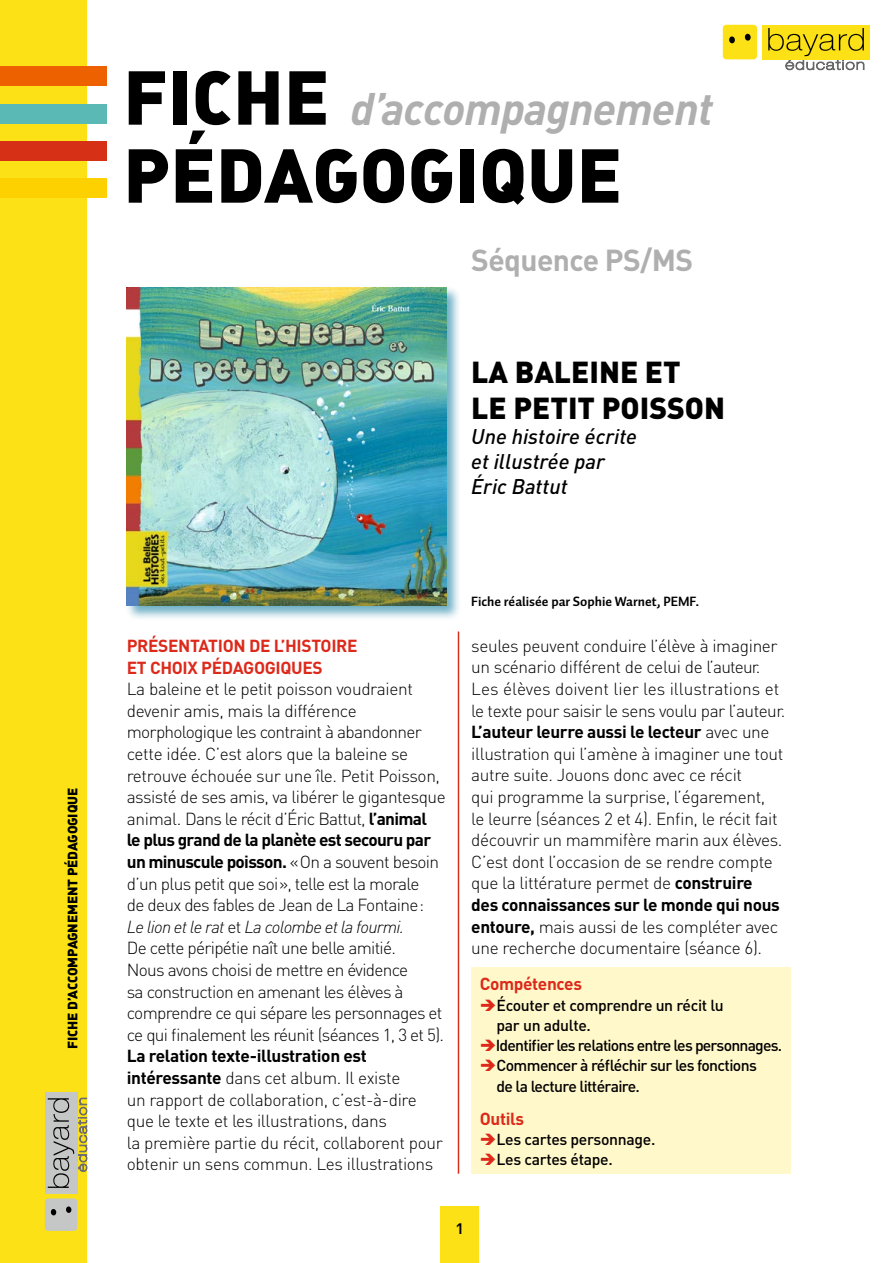
<style>
.page{position:relative;width:893px;height:1263px;background:#fff}
.page>*{position:absolute;margin:0;border:0;box-sizing:border-box;transform-origin:0 0}
.t1{font:75px "DINCE Black Alternate";color:#000}
.t2{font:italic 700 45px "DIN";letter-spacing:-.02em;color:#afafb0}
.t3{font:30px/36px "DINCE Black Alternate";color:#000}
.t4{font:700 30px "DIN";color:#afafb0}
.t5{font:italic 500 21px/25.2px "DIN";color:#000}
.t6{font:18px "DINCE Medium Alternate";color:#000}
.t7{font:300 17.25px/21.6px "DIN";letter-spacing:-.02em;color:#000}
.t8{font:300 17.25px/21.6px "DIN";letter-spacing:-.04em;color:#000}
.t9{font:700 17.25px/21.6px "DIN";letter-spacing:-.02em;color:#dc291a}
.t10{font:500 15.75px/20.2px "DIN";letter-spacing:-.04em;color:#000}
.t11{font:500 15.75px/20.2px "DIN";letter-spacing:-.02em;color:#000}
.t12{font:13.5px "Auto 1 Bold LF";color:#000}
.t13{font:13.5px "DINCE Black Alternate";letter-spacing:-.01em;color:#000}
.s1{font-family:"DINCE Black Alternate";font-weight:400;font-style:normal;font-size:75px;color:#000}
.s2{font-weight:700}
.s3{font-style:italic}
.s4{color:#dc291a}
</style>
<div class="page">
<div style="left:124px;top:285px;width:337px;height:335px;background:#2185a8;opacity:.65"></div>
<img style="left:127px;top:288px;width:319px;height:318px">
<hr style="left:458px;top:631px;width:1px;height:543px;background:#d63016">
<div style="left:471px;top:967px;width:320px;height:207px;background:#fff8ca"></div>
<div style="left:0;top:0;width:86px;height:1263px;background:#fbe115"></div>
<div style="left:45px;top:1198px;width:32px;height:33px;background:#c5c6c6;border-radius:3px"></div>
<div style="left:66px;top:1206px;width:6px;height:7px;background:#000;border-radius:50%"></div>
<svg style="left:51px;top:1209px;width:5px;height:6px"></svg>
<div style="left:45px;top:1093px;width:32px;height:101px;background:#c5c6c6"></div>
<svg style="left:48px;top:1098px;width:39px;height:90px"></svg>
<div style="left:0;top:178px;width:106px;height:20px;background:#fdd000"></div>
<div style="left:0;top:141px;width:106px;height:20px;background:#d63016"></div>
<div style="left:0;top:104px;width:106px;height:19px;background:#5ab9b4"></div>
<div style="left:0;top:66px;width:106px;height:20px;background:#ee6100"></div>
<div style="left:441px;top:1207px;width:38px;height:56px;background:#fbe115"></div>
<div style="left:762px;top:25px;width:108px;height:34px;background:#fbe115"></div>
<svg style="left:768px;top:28px;width:96px;height:42px"></svg>
<div style="left:723px;top:25px;width:34px;height:34px;background:#fbe115;border-radius:4px"></div>
<div style="left:745px;top:34px;width:6px;height:7px;background:#000;border-radius:50%"></div>
<div style="left:729px;top:36px;width:6px;height:7px;background:#000;border-radius:50%"></div>
<p class="t13" style="left:64px;top:1049px;width:263px;rotate:-90deg">FICHE D’ACCOMPAGNEMENT PÉDAGOGIQUE</p>
<h2 class="t2" style="left:123px;top:79px;width:591px"><span class="s1">FICHE</span> d’accompagnement</h2>
<h1 class="t1" style="left:123px;top:125px;width:500px">PÉDAGOGIQUE</h1>
<h3 class="t4" style="left:471px;top:240px;width:221px">Séquence PS/MS</h3>
<h3 class="t3" style="left:471px;top:352px;width:255px">LA BALEINE ET<br>LE PETIT POISSON</h3>
<p class="t5" style="left:471px;top:423px;width:167px">Une histoire écrite et illustrée par<br>Éric Battut</p>
<p class="t9" style="left:127px;top:634px;width:232px">Présentation de l’histoire et choix pédagogiques</p>
<p class="t8" style="left:127px;top:678px;width:320px">La baleine et le petit poisson voudraient devenir amis, mais la différence morphologique les contraint à abandonner cette idée. C’est alors que la baleine se retrouve échouée sur une île. Petit Poisson, assisté de ses amis, va libérer le gigantesque animal. Dans le récit d’Éric Battut, <span class="s2">l’animal<br>le plus grand de la planète est secouru par un minuscule poisson.</span> «On a souvent besoin d’un plus petit que soi», telle est la morale<br>de deux des fables de Jean de La Fontaine:<br><span class="s3">Le lion et le rat</span> et <span class="s3">La colombe et la fourmi.<br></span>De cette péripétie naît une belle amitié.<br>Nous avons choisi de mettre en évidence<br>sa construction en amenant les élèves à comprendre ce qui sépare les personnages et ce qui finalement les réunit (séances 1, 3 et 5).</p>
<p class="t7" style="left:127px;top:1045px;width:318px"><span class="s2">La relation texte-illustration est intéressante</span> dans cet album. Il existe<br>un rapport de collaboration, c’est-à-dire que le texte et les illustrations, dans<br>la première partie du récit, collaborent pour obtenir un sens commun. Les illustrations</p>
<p class="t12" style="left:471px;top:593px;width:230px">Fiche réalisée par Sophie Warnet, PEMF.</p>
<p class="t7" style="left:471px;top:635px;width:316px">seules peuvent conduire l’élève à imaginer un scénario différent de celui de l’auteur.<br>Les élèves doivent lier les illustrations et le texte pour saisir le sens voulu par l’auteur.<br><span class="s2">L’auteur leurre aussi le lecteur</span> avec une illustration qui l’amène à imaginer une tout autre suite. Jouons donc avec ce récit<br>qui programme la surprise, l’égarement,<br>le leurre (séances 2 et 4). Enfin, le récit fait découvrir un mammifère marin aux élèves.<br>C’est dont l’occasion de se rendre compte que la littérature permet de <span class="s2">construire<br>des connaissances sur le monde qui nous entoure,</span> mais aussi de les compléter avec une recherche documentaire (séance 6).</p>
<p class="t9" style="left:480px;top:972px;width:104px">Compétences</p>
<p class="t11" style="left:497px;top:994px;width:229px;text-indent:-17px"><span class="s4">➔</span>Écouter et comprendre un récit lu par un adulte.</p>
<p class="t10" style="left:480px;top:1035px;width:304px"><span class="s4">➔</span>Identifier les relations entre les personnages.</p>
<p class="t10" style="left:497px;top:1055px;width:262px;text-indent:-17px"><span class="s4">➔</span>Commencer à réfléchir sur les fonctions de la lecture littéraire.</p>
<p class="t9" style="left:480px;top:1107px;width:46px">Outils</p>
<p class="t11" style="left:480px;top:1128px;width:177px"><span class="s4">➔</span>Les cartes personnage.</p>
<p class="t11" style="left:480px;top:1149px;width:134px"><span class="s4">➔</span>Les cartes étape.</p>
<p class="t6" style="left:456px;top:1216px;width:9px">1</p>
</div>
